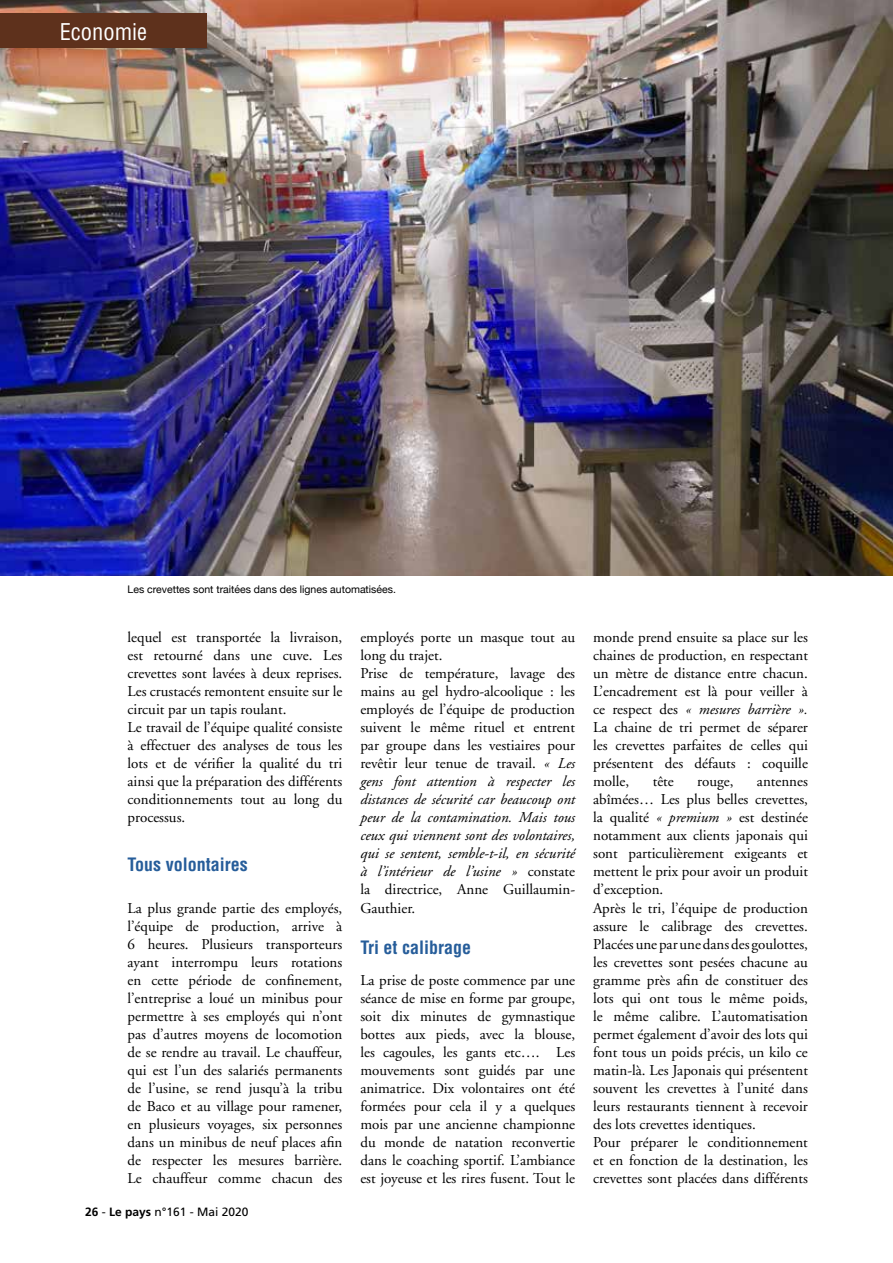
<style>
.page{position:relative;width:893px;height:1263px;background:#fff}
.page>*{position:absolute;margin:0;border:0;box-sizing:border-box;transform-origin:0 0}
.t1{font:condensed 22.5px "Helvetica";color:#fff}
.t2{font:700 condensed 18px "Helvetica";color:#265d9a}
.t3{font:15px/18px "Adobe Garamond";color:#000}
.t4{font:12px "Frutiger";color:#000}
.t5{font:10.5px "Helvetica Neue";color:#000}
.s1{font-weight:700}
.s2{font-style:italic}
</style>
<div class="page">
<img style="left:0;top:0;width:893px;height:575px">
<div style="left:0;top:13px;width:207px;height:35px;background:#5e311c"></div>
<h1 class="t1" style="left:60px;top:17px;width:89px">Economie</h1>
<p class="t5" style="left:128px;top:581px;width:270px">Les crevettes sont traitées dans des lignes automatisées.</p>
<p class="t3" style="left:128px;top:629px;width:216px">lequel est transportée la livraison, est retourné dans une cuve. Les crevettes sont lavées à deux reprises.<br>Les crustacés remontent ensuite sur le circuit par un tapis roulant.<br>Le travail de l’équipe qualité consiste à effectuer des analyses de tous les lots et de vérifier la qualité du tri ainsi que la préparation des différents conditionnements tout au long du processus.</p>
<p class="t2" style="left:128px;top:854px;width:122px">Tous volontaires</p>
<p class="t3" style="left:128px;top:899px;width:216px;text-align:justify">La plus grande partie des employés, l’équipe de production, arrive à 6 heures. Plusieurs transporteurs ayant interrompu leurs rotations en cette période de confinement, l’entreprise a loué un minibus pour permettre à ses employés qui n’ont pas d’autres moyens de locomotion de se rendre au travail. Le chauffeur, qui est l’un des salariés permanents de l’usine, se rend jusqu’à la tribu de Baco et au village pour ramener, en plusieurs voyages, six personnes dans un minibus de neuf places afin de respecter les mesures barrière.<br>Le chauffeur comme chacun des</p>
<p class="t4" style="left:85px;top:1204px;width:165px"><span class="s1">26</span> - <span class="s1">Le pays</span> n°161 - Mai 2020</p>
<p class="t3" style="left:360px;top:629px;width:216px">employés porte un masque tout au long du trajet.<br>Prise de température, lavage des mains au gel hydro-alcoolique : les employés de l’équipe de production suivent le même rituel et entrent par groupe dans les vestiaires pour revêtir leur tenue de travail. <span class="s2">« Les gens font attention à respecter les distances de sécurité car beaucoup ont peur de la contamination. Mais tous ceux qui viennent sont des volontaires, qui se sentent, semble-t-il, en sécurité à l’intérieur de l’usine »</span> constate la directrice, Anne Guillaumin-<br>Gauthier.</p>
<p class="t2" style="left:360px;top:936px;width:112px">Tri et calibrage</p>
<p class="t3" style="left:360px;top:972px;width:216px;text-align:justify">La prise de poste commence par une séance de mise en forme par groupe, soit dix minutes de gymnastique bottes aux pieds, avec la blouse, les cagoules, les gants etc…. Les mouvements sont guidés par une animatrice. Dix volontaires ont été formées pour cela il y a quelques mois par une ancienne championne du monde de natation reconvertie dans le coaching sportif. L’ambiance est joyeuse et les rires fusent. Tout le</p>
<p class="t3" style="left:593px;top:629px;width:216px;text-align:justify">monde prend ensuite sa place sur les chaines de production, en respectant un mètre de distance entre chacun.<br>L’encadrement est là pour veiller à ce respect des <span class="s2">« mesures barrière ».<br></span>La chaine de tri permet de séparer les crevettes parfaites de celles qui présentent des défauts : coquille molle,</p>
<p class="t3" style="left:653px;top:773px;width:23px">tête</p>
<p class="t3" style="left:697px;top:773px;width:38px">rouge,</p>
<p class="t3" style="left:593px;top:773px;width:216px;text-indent:164px">antennes abîmées… Les plus belles crevettes, la qualité <span class="s2">« premium »</span> est destinée notamment aux clients japonais qui sont particulièrement exigeants et mettent le prix pour avoir un produit d’exception.<br>Après le tri, l’équipe de production assure le calibrage des crevettes.<br>Placées une par une dans des goulottes, les crevettes sont pesées chacune au gramme près afin de constituer des lots qui ont tous le même poids, le même calibre. L’automatisation permet également d’avoir des lots qui font tous un poids précis, un kilo ce matin-là. Les Japonais qui présentent souvent les crevettes à l’unité dans leurs restaurants tiennent à recevoir des lots crevettes identiques.<br>Pour préparer le conditionnement et en fonction de la destination, les crevettes sont placées dans différents</p>
</div>
